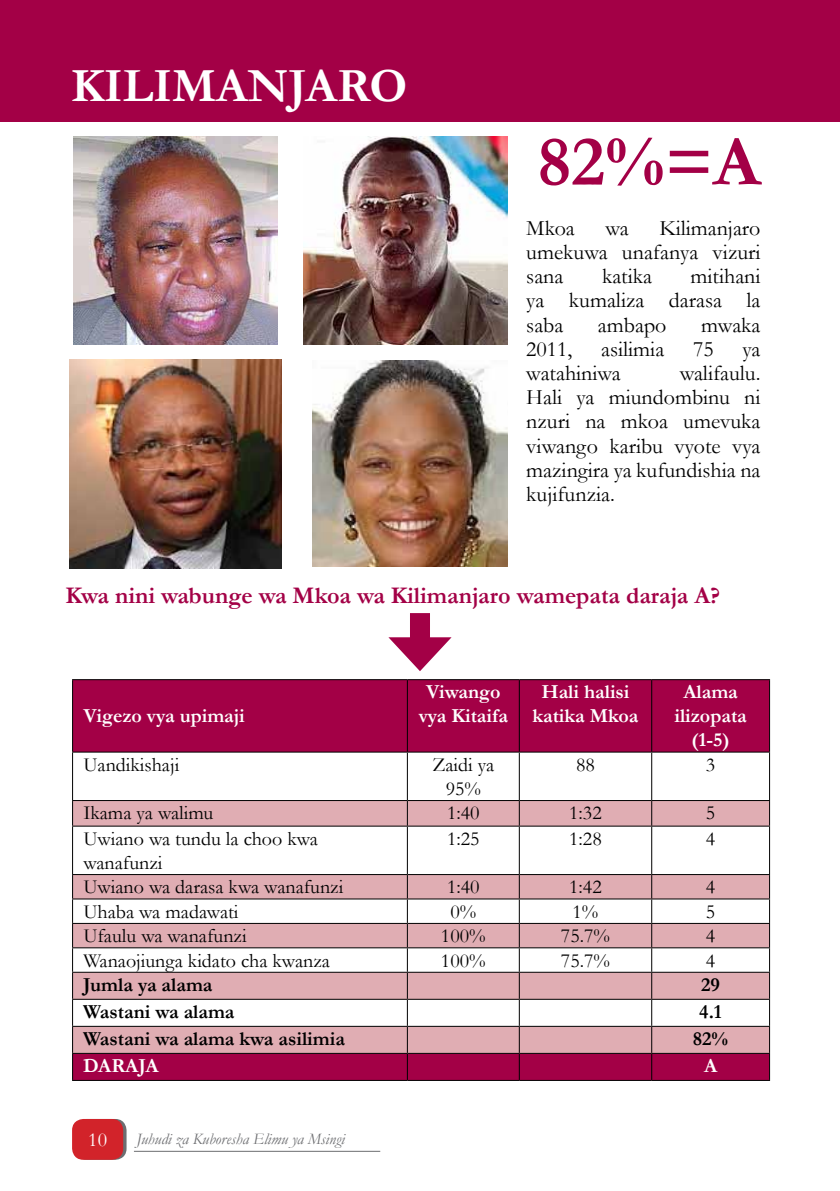
<style>
.page{position:relative;width:840px;height:1191px;background:#fff}
.page>*{position:absolute;margin:0;border:0;box-sizing:border-box;transform-origin:0 0}
.t1{font:700 72px "Garamond";color:#a30046}
.t2{font:700 48px "Garamond";color:#fff}
.t3{font:700 24px "Garamond";color:#a30046}
.t4{font:22px/24.2px "Garamond";color:#000;text-align:justify}
.t5{font:20px/24px "Garamond";color:#000;text-align:center}
.t6{font:700 20px/24px "Garamond";color:#fff;text-align:center}
.t7{font:700 20px "Garamond";color:#000}
.t8{font:20px "Garamond";color:#fff}
.t9{font:italic 16px "Garamond";color:#6d6e71}
</style>
<div class="page">
<svg style="left:75px;top:1119px;width:51px;height:40px"></svg>
<div style="left:72px;top:1119px;width:51px;height:40px;background:#d2232a;border-radius:11px"></div>
<hr style="left:134px;top:1151px;width:246px;height:1px;background:#6d6e71">
<div style="left:0;top:0;width:839px;height:121px;background:#a30046"></div>
<div style="left:73px;top:680px;width:695px;height:400px;background:#a30046"></div>
<svg style="left:73px;top:752px;width:695px;height:48px"></svg>
<svg style="left:73px;top:801px;width:695px;height:251px;fill:#e0adb3"></svg>
<hr style="left:72px;top:751px;width:335px;height:1px;background:#000">
<hr style="left:407px;top:751px;width:112px;height:1px;background:#000">
<hr style="left:519px;top:751px;width:132px;height:1px;background:#000">
<hr style="left:651px;top:751px;width:118px;height:1px;background:#000">
<hr style="left:72px;top:874px;width:335px;height:1px;background:#000">
<hr style="left:407px;top:874px;width:112px;height:1px;background:#000">
<hr style="left:519px;top:874px;width:132px;height:1px;background:#000">
<hr style="left:651px;top:874px;width:118px;height:1px;background:#000">
<hr style="left:72px;top:898px;width:335px;height:1px;background:#000">
<hr style="left:407px;top:898px;width:112px;height:1px;background:#000">
<hr style="left:519px;top:898px;width:132px;height:1px;background:#000">
<hr style="left:651px;top:898px;width:118px;height:1px;background:#000">
<hr style="left:72px;top:923px;width:335px;height:1px;background:#000">
<hr style="left:407px;top:923px;width:112px;height:1px;background:#000">
<hr style="left:519px;top:923px;width:132px;height:1px;background:#000">
<hr style="left:651px;top:923px;width:118px;height:1px;background:#000">
<hr style="left:72px;top:947px;width:335px;height:1px;background:#000">
<hr style="left:407px;top:947px;width:112px;height:1px;background:#000">
<hr style="left:519px;top:947px;width:132px;height:1px;background:#000">
<hr style="left:651px;top:947px;width:118px;height:1px;background:#000">
<hr style="left:72px;top:971px;width:335px;height:1px;background:#000">
<hr style="left:407px;top:971px;width:112px;height:1px;background:#000">
<hr style="left:519px;top:971px;width:132px;height:1px;background:#000">
<hr style="left:651px;top:971px;width:118px;height:1px;background:#000">
<hr style="left:72px;top:998px;width:335px;height:1px;background:#000">
<hr style="left:407px;top:998px;width:112px;height:1px;background:#000">
<hr style="left:519px;top:998px;width:132px;height:1px;background:#000">
<hr style="left:651px;top:998px;width:118px;height:1px;background:#000">
<hr style="left:72px;top:1025px;width:335px;height:1px;background:#000">
<hr style="left:407px;top:1025px;width:112px;height:1px;background:#000">
<hr style="left:519px;top:1025px;width:132px;height:1px;background:#000">
<hr style="left:651px;top:1025px;width:118px;height:1px;background:#000">
<hr style="left:72px;top:1052px;width:335px;height:1px;background:#000">
<hr style="left:407px;top:1052px;width:112px;height:1px;background:#000">
<hr style="left:519px;top:1052px;width:132px;height:1px;background:#000">
<hr style="left:651px;top:1052px;width:118px;height:1px;background:#000">
<hr style="left:72px;top:679px;width:335px;height:1px;background:#000">
<hr style="left:72px;top:680px;width:1px;height:71px;background:#000">
<hr style="left:407px;top:679px;width:112px;height:1px;background:#000">
<hr style="left:406px;top:680px;width:1px;height:71px;background:#000">
<hr style="left:519px;top:679px;width:132px;height:1px;background:#000">
<hr style="left:518px;top:680px;width:1px;height:71px;background:#000">
<hr style="left:651px;top:679px;width:118px;height:1px;background:#000">
<hr style="left:650px;top:680px;width:1px;height:71px;background:#000">
<hr style="left:768px;top:680px;width:1px;height:71px;background:#000">
<hr style="left:72px;top:752px;width:1px;height:48px;background:#000">
<hr style="left:406px;top:752px;width:1px;height:48px;background:#000">
<hr style="left:518px;top:752px;width:1px;height:48px;background:#000">
<hr style="left:650px;top:752px;width:1px;height:48px;background:#000">
<hr style="left:768px;top:752px;width:1px;height:48px;background:#000">
<hr style="left:72px;top:826px;width:1px;height:48px;background:#000">
<hr style="left:406px;top:826px;width:1px;height:48px;background:#000">
<hr style="left:518px;top:826px;width:1px;height:48px;background:#000">
<hr style="left:650px;top:826px;width:1px;height:48px;background:#000">
<hr style="left:768px;top:826px;width:1px;height:48px;background:#000">
<svg style="left:72px;top:875px;width:1px;height:205px"></svg>
<svg style="left:406px;top:875px;width:1px;height:205px"></svg>
<svg style="left:518px;top:875px;width:1px;height:205px"></svg>
<svg style="left:650px;top:875px;width:1px;height:205px"></svg>
<svg style="left:768px;top:875px;width:1px;height:205px"></svg>
<hr style="left:72px;top:1080px;width:335px;height:1px;background:#000">
<hr style="left:407px;top:1080px;width:112px;height:1px;background:#000">
<hr style="left:519px;top:1080px;width:132px;height:1px;background:#000">
<hr style="left:651px;top:1080px;width:118px;height:1px;background:#000">
<hr style="left:72px;top:800px;width:335px;height:1px;background:#000">
<svg style="left:72px;top:801px;width:1px;height:24px"></svg>
<hr style="left:407px;top:800px;width:112px;height:1px;background:#000">
<svg style="left:406px;top:801px;width:1px;height:24px"></svg>
<hr style="left:72px;top:825px;width:335px;height:1px;background:#000">
<hr style="left:407px;top:825px;width:112px;height:1px;background:#000">
<hr style="left:519px;top:800px;width:132px;height:1px;background:#000">
<svg style="left:518px;top:801px;width:1px;height:24px"></svg>
<hr style="left:651px;top:800px;width:118px;height:1px;background:#000">
<svg style="left:650px;top:801px;width:1px;height:24px"></svg>
<svg style="left:768px;top:801px;width:1px;height:24px"></svg>
<hr style="left:519px;top:825px;width:132px;height:1px;background:#000">
<hr style="left:651px;top:825px;width:118px;height:1px;background:#000">
<img style="left:303px;top:136px;width:204px;height:208px">
<img style="left:74px;top:136px;width:203px;height:208px">
<img style="left:69px;top:359px;width:213px;height:209px">
<img style="left:312px;top:361px;width:195px;height:206px">
<div style="left:410px;top:613px;width:20px;height:37px;background:#a30046"></div>
<svg style="left:388px;top:637px;width:63px;height:34px"></svg>
<h2 class="t2" style="left:71px;top:53px;width:338px">KILIMANJARO</h2>
<h1 class="t1" style="left:537px;top:113px;width:224px">82%=A</h1>
<p class="t4" style="left:526px;top:215px;width:50px">Mkoa</p>
<p class="t4" style="left:605px;top:215px;width:25px">wa</p>
<p class="t4" style="left:526px;top:215px;width:235px;text-indent:133px">Kilimanjaro umekuwa unafanya vizuri sana</p>
<p class="t4" style="left:601px;top:263px;width:51px">katika</p>
<p class="t4" style="left:526px;top:263px;width:235px;text-indent:164px">mitihani ya kumaliza darasa la saba</p>
<p class="t4" style="left:597px;top:312px;width:70px">ambapo</p>
<p class="t4" style="left:700px;top:312px;width:61px">mwaka</p>
<p class="t4" style="left:526px;top:336px;width:48px">2011,</p>
<p class="t4" style="left:601px;top:336px;width:65px">asilimia</p>
<p class="t4" style="left:692px;top:336px;width:22px">75</p>
<p class="t4" style="left:742px;top:336px;width:20px">ya</p>
<p class="t4" style="left:526px;top:360px;width:96px">watahiniwa</p>
<p class="t4" style="left:526px;top:360px;width:235px;text-indent:153px">walifaulu.<br>Hali ya miundombinu ni nzuri na mkoa umevuka viwango karibu vyote vya mazingira ya kufundishia na kujifunzia.</p>
<p class="t3" style="left:65px;top:579px;width:656px">Kwa nini wabunge wa Mkoa wa Kilimanjaro wamepata daraja A?</p>
<p class="t6" style="left:83px;top:704px;width:163px">Vigezo vya upimaji</p>
<p class="t6" style="left:418px;top:680px;width:91px">Viwango vya Kitaifa</p>
<p class="t6" style="left:532px;top:680px;width:107px">Hali halisi katika Mkoa</p>
<p class="t6" style="left:674px;top:680px;width:74px">Alama ilizopata (1-5)</p>
<p class="t5" style="left:83px;top:752px;width:97px">Uandikishaji</p>
<p class="t5" style="left:432px;top:752px;width:63px">Zaidi ya<br>95%</p>
<p class="t5" style="left:575px;top:752px;width:20px">88</p>
<p class="t5" style="left:705px;top:752px;width:11px">3</p>
<p class="t5" style="left:83px;top:800px;width:131px">Ikama ya walimu</p>
<p class="t5" style="left:447px;top:800px;width:34px">1:40</p>
<p class="t5" style="left:569px;top:800px;width:34px">1:32</p>
<p class="t5" style="left:705px;top:800px;width:11px">5</p>
<p class="t5" style="left:83px;top:826px;width:236px;text-align:left">Uwiano wa tundu la choo kwa wanafunzi</p>
<p class="t5" style="left:447px;top:826px;width:34px">1:25</p>
<p class="t5" style="left:569px;top:826px;width:34px">1:28</p>
<p class="t5" style="left:705px;top:826px;width:11px">4</p>
<p class="t5" style="left:83px;top:874px;width:261px">Uwiano wa darasa kwa wanafunzi</p>
<p class="t5" style="left:447px;top:874px;width:34px">1:40</p>
<p class="t5" style="left:569px;top:874px;width:34px">1:42</p>
<p class="t5" style="left:705px;top:874px;width:11px">4</p>
<p class="t5" style="left:83px;top:899px;width:157px">Uhaba wa madawati</p>
<p class="t5" style="left:450px;top:899px;width:27px">0%</p>
<p class="t5" style="left:572px;top:899px;width:27px">1%</p>
<p class="t5" style="left:705px;top:899px;width:11px">5</p>
<p class="t5" style="left:83px;top:923px;width:165px">Ufaulu wa wanafunzi</p>
<p class="t5" style="left:441px;top:923px;width:46px">100%</p>
<p class="t5" style="left:560px;top:923px;width:50px">75.7%</p>
<p class="t5" style="left:705px;top:923px;width:11px">4</p>
<p class="t5" style="left:83px;top:947px;width:248px">Wanaojiunga kidato cha kwanza</p>
<p class="t5" style="left:440px;top:947px;width:46px">100%</p>
<p class="t5" style="left:560px;top:947px;width:50px">75.7%</p>
<p class="t5" style="left:705px;top:947px;width:11px">4</p>
<p class="t7" style="left:83px;top:971px;width:131px">Jumla ya alama</p>
<p class="t7" style="left:700px;top:971px;width:20px">29</p>
<p class="t7" style="left:83px;top:998px;width:153px">Wastani wa alama</p>
<p class="t7" style="left:699px;top:998px;width:24px">4.1</p>
<p class="t7" style="left:83px;top:1025px;width:263px">Wastani wa alama kwa asilimia</p>
<p class="t7" style="left:692px;top:1025px;width:37px">82%</p>
<p class="t6" style="left:83px;top:1054px;width:77px">DARAJA</p>
<p class="t6" style="left:703px;top:1054px;width:15px">A</p>
<p class="t8" style="left:88px;top:1126px;width:20px">10</p>
<p class="t9" style="left:136px;top:1128px;width:210px">Juhudi za Kuboresha Elimu ya Msingi</p>
</div>
